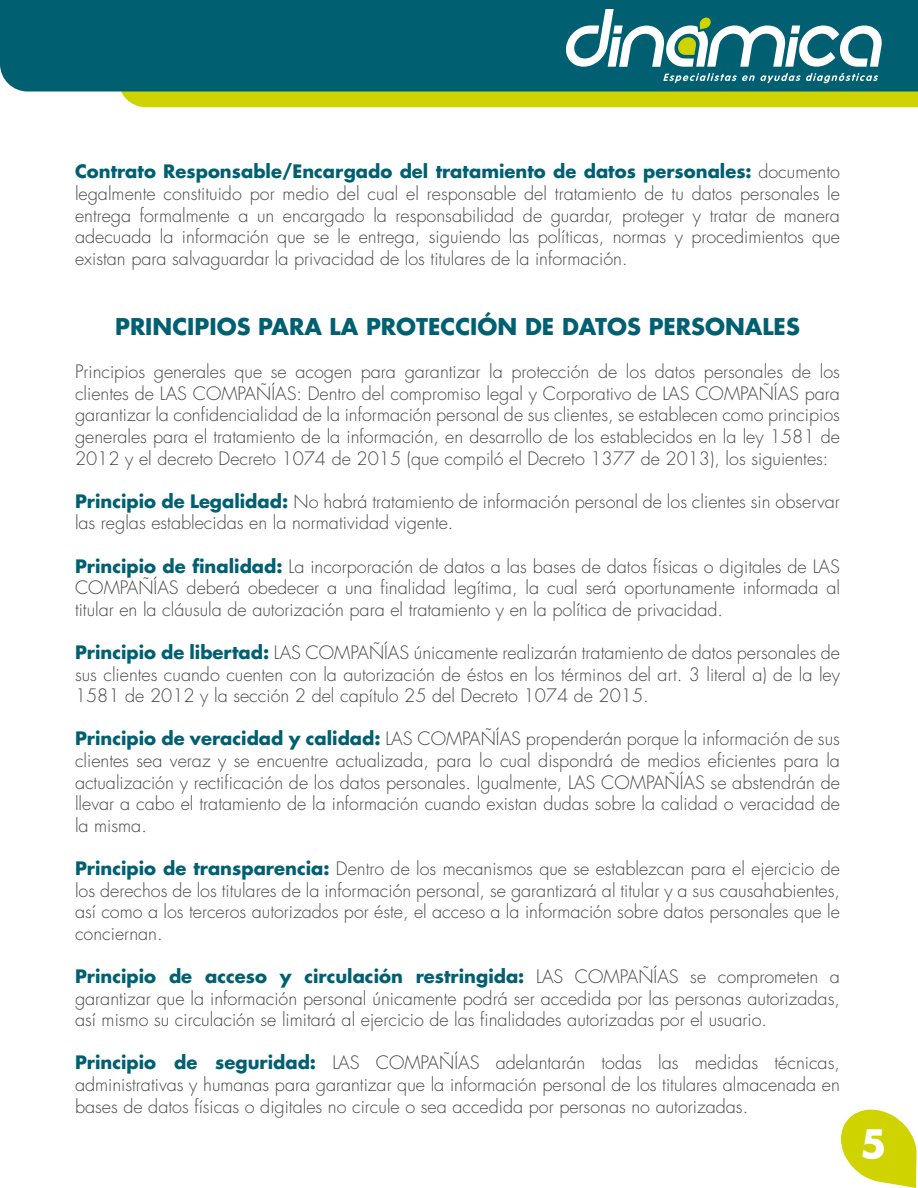
<style>
.page{position:relative;width:918px;height:1188px;background:#fff}
.page>*{position:absolute;margin:0;border:0;box-sizing:border-box;transform-origin:0 0}
.t1{font:700 38.1px "Futura Std";color:#fff}
.t2{font:700 22.5px "Futura Std";color:#006072}
.t3{font:300 18px/21.6px "Futura Std";color:#474747;text-align:justify}
.s1{font-weight:700;color:#006072}
</style>
<div class="page">
<svg style="left:841px;top:1110px;width:76px;height:78px"></svg>
<div style="left:121px;top:92px;width:797px;height:15px;background:#cfd400"></div>
<div style="left:0;top:0;width:918px;height:92px;background:#006072"></div>
<svg style="left:663px;top:73px;width:215px;height:10px"></svg>
<svg style="left:566px;top:9px;width:316px;height:58px"></svg>
<p class="t3" style="left:75px;top:162px;width:767px"><span class="s1">Contrato Responsable/Encargado del tratamiento de datos personales:</span> documento legalmente constituido por medio del cual el responsable del tratamiento de tu datos personales le entrega formalmente a un encargado la responsabilidad de guardar, proteger y tratar de manera adecuada la información que se le entrega, siguiendo las políticas, normas y procedimientos que existan para salvaguardar la privacidad de los titulares de la información.</p>
<p class="t2" style="left:115px;top:312px;width:686px">PRINCIPIOS PARA LA PROTECCIÓN DE DATOS PERSONALES</p>
<p class="t3" style="left:75px;top:361px;width:767px">Principios generales que se acogen para garantizar la protección de los datos personales de los clientes de LAS COMPAÑÍAS: Dentro del compromiso legal y Corporativo de LAS COMPAÑÍAS para garantizar la confidencialidad de la información personal de sus clientes, se establecen como principios generales para el tratamiento de la información, en desarrollo de los establecidos en la ley 1581 de 2012 y el decreto Decreto 1074 de 2015 (que compiló el Decreto 1377 de 2013), los siguientes:</p>
<p class="t3" style="left:75px;top:491px;width:766px"><span class="s1">Principio de Legalidad:</span> No habrá tratamiento de información personal de los clientes sin observar las reglas establecidas en la normatividad vigente.</p>
<p class="t3" style="left:75px;top:556px;width:767px"><span class="s1">Principio de finalidad:</span> La incorporación de datos a las bases de datos físicas o digitales de LAS COMPAÑÍAS deberá obedecer a una finalidad legítima, la cual será oportunamente informada al titular en la cláusula de autorización para el tratamiento y en la política de privacidad.</p>
<p class="t3" style="left:75px;top:642px;width:767px"><span class="s1">Principio de libertad:</span> LAS COMPAÑÍAS únicamente realizarán tratamiento de datos personales de sus clientes cuando cuenten con la autorización de éstos en los términos del art. 3 literal a) de la ley 1581 de 2012 y la sección 2 del capítulo 25 del Decreto 1074 de 2015.</p>
<p class="t3" style="left:75px;top:729px;width:767px"><span class="s1">Principio de veracidad y calidad:</span> LAS COMPAÑÍAS propenderán porque la información de sus clientes sea veraz y se encuentre actualizada, para lo cual dispondrá de medios eficientes para la actualización y rectificación de los datos personales. Igualmente, LAS COMPAÑÍAS se abstendrán de llevar a cabo el tratamiento de la información cuando existan dudas sobre la calidad o veracidad de la misma.</p>
<p class="t3" style="left:75px;top:858px;width:767px"><span class="s1">Principio de transparencia:</span> Dentro de los mecanismos que se establezcan para el ejercicio de los derechos de los titulares de la información personal, se garantizará al titular y a sus causahabientes, así como a los terceros autorizados por éste, el acceso a la información sobre datos personales que le conciernan.</p>
<p class="t3" style="left:75px;top:966px;width:767px"><span class="s1">Principio de acceso y circulación restringida:</span> LAS COMPAÑÍAS se comprometen a garantizar que la información personal únicamente podrá ser accedida por las personas autorizadas, así mismo su circulación se limitará al ejercicio de las finalidades autorizadas por el usuario.</p>
<p class="t3" style="left:75px;top:1053px;width:767px"><span class="s1">Principio de seguridad:</span> LAS COMPAÑÍAS adelantarán todas las medidas técnicas, administrativas y humanas para garantizar que la información personal de los titulares almacenada en bases de datos físicas o digitales no circule o sea accedida por personas no autorizadas.</p>
<h1 class="t1" style="left:861px;top:1119px;width:28px">5</h1>
</div>
